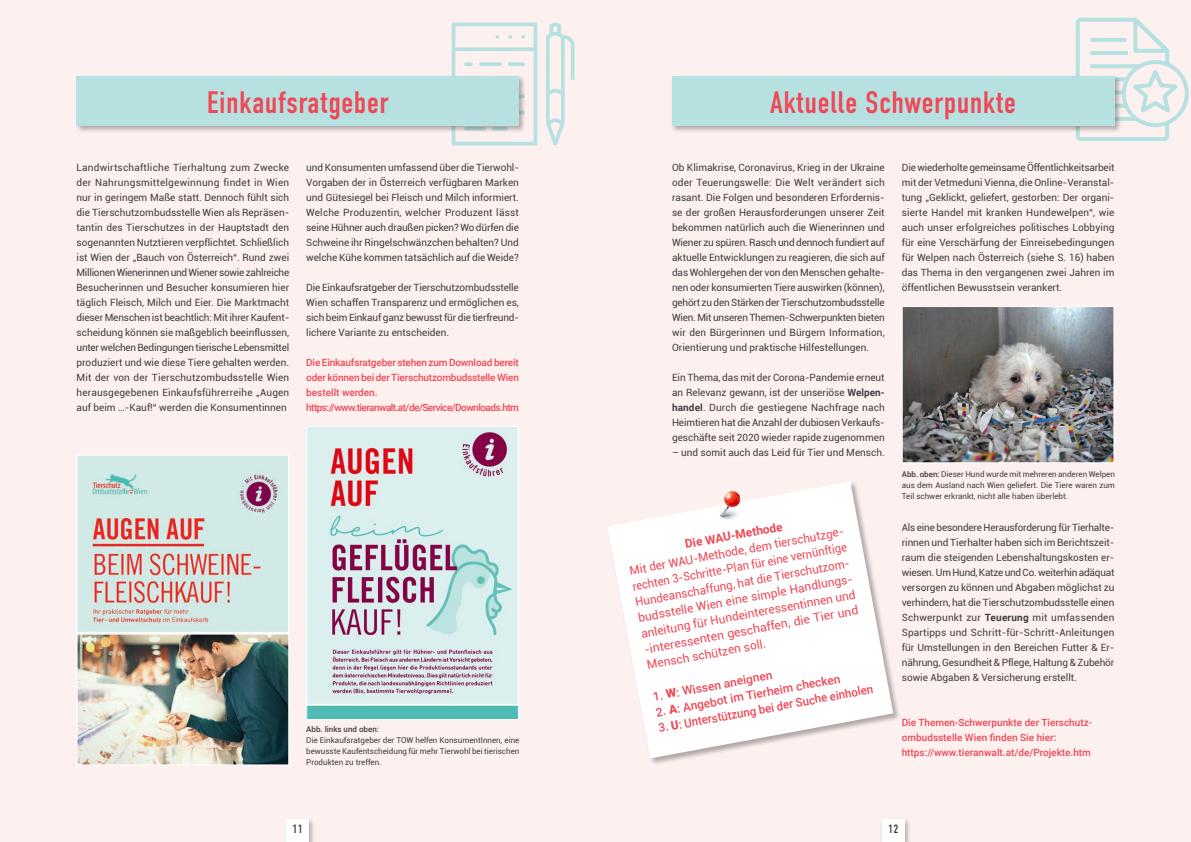
<style>
.page{position:relative;width:1191px;height:842px;background:#fdf1f0}
.page>*{position:absolute;margin:0;border:0;box-sizing:border-box;transform-origin:0 0}
.t1{font:31px "DIN Condensed";letter-spacing:.01em;color:#ef4856}
.Absatzformat_3{font:12px/16px "Roboto";color:#ef4856}
.Absatzformat_3-2{font:12px/16px "Roboto";color:#ef4856;scale:.96 1}
.Absatzformat_3-3{font:500 12px "Roboto";color:#ef4856}
.Absatzformat_3-4{font:12px "Roboto";color:#ef4856;scale:.93 1}
.Absatzformat_3-5{font:500 12px "Roboto";color:#ef4856;scale:.96 1}
.Absatzformat_3-6{font:700 12px "Roboto";color:#ef4856}
.t2{font:12px "DIN Condensed";color:#3e3e3f}
.Absatzformat_2{font:10px/15px "Roboto";color:#3e3e3f;text-align:justify}
.Absatzformat_2-2{font:500 10px/15px "Roboto";color:#ef4856;text-align:justify}
.Absatzformat_2-3{font:500 10px "Roboto";letter-spacing:-.055em;color:#ef4856}
.Absatzformat_2-4{font:8px/11px "Roboto";color:#3e3e3f;text-align:justify}
.Absatzformat_2-5{font:500 8px "Roboto";color:#3e3e3f}
.s1{font-weight:700}
.s2{font-weight:900}
.s3{font-weight:500}
</style>
<div class="page">
<svg style="left:451px;top:23px;width:86px;height:122px"></svg>
<svg style="left:546px;top:22px;width:28px;height:123px"></svg>
<div style="left:879px;top:817px;width:32px;height:25px;background:#231f20;opacity:.35"></div>
<div style="left:882px;top:820px;width:22px;height:22px;background:#fff"></div>
<div style="left:284px;top:817px;width:31px;height:25px;background:#231f20;opacity:.35"></div>
<div style="left:286px;top:820px;width:23px;height:22px;background:#fff"></div>
<div style="left:76px;top:75px;width:450px;height:59px;background:#231f20;opacity:.35"></div>
<div style="left:77px;top:76px;width:442px;height:50px;background:#b7e1e1"></div>
<img style="left:308px;top:428px;width:209px;height:290px">
<div style="left:306px;top:426px;width:213px;height:294px;border:1px solid #fff"></div>
<img style="left:79px;top:457px;width:208px;height:306px">
<div style="left:77px;top:455px;width:212px;height:310px;border:1px solid #fff"></div>
<div style="left:606px;top:480px;width:294px;height:286px;background:#231f20;opacity:.35"></div>
<svg style="left:607px;top:481px;width:286px;height:277px;fill:#fff"></svg>
<svg style="left:719px;top:491px;width:22px;height:30px"></svg>
<img style="left:903px;top:308px;width:209px;height:153px">
<div style="left:901px;top:306px;width:213px;height:157px;border:1px solid #fff"></div>
<svg style="left:1075px;top:17px;width:114px;height:124px"></svg>
<div style="left:671px;top:75px;width:450px;height:59px;background:#231f20;opacity:.35"></div>
<div style="left:672px;top:76px;width:442px;height:50px;background:#b7e1e1"></div>
<p class="t1" style="left:207px;top:85px;width:183px">Einkaufsratgeber</p>
<p class="Absatzformat_2" style="left:77px;top:159px;width:214px">Landwirtschaftliche Tierhaltung zum Zwecke der Nahrungsmittelgewinnung findet in Wien nur in geringem Maße statt. Dennoch fühlt sich die Tierschutzombudsstelle Wien als Repräsen&shy;tantin des Tierschutzes in der Hauptstadt den sogenannten Nutztieren verpflichtet. Schließlich ist Wien der „Bauch von Österreich“. Rund zwei Millionen Wienerinnen und Wiener sowie zahlreiche Besucherinnen und Besucher konsumieren hier täglich Fleisch, Milch und Eier. Die Marktmacht dieser Menschen ist beachtlich: Mit ihrer Kaufent&shy;scheidung können sie maßgeblich beeinflussen, unter welchen Bedingungen tierische Lebensmittel produziert und wie diese Tiere gehalten werden.</p>
<p class="Absatzformat_2" style="left:77px;top:369px;width:214px">Mit der von der Tierschutzombudsstelle Wien herausgegebenen Einkaufsführerreihe „Augen auf beim …-Kauf!“ werden die Konsumentinnen</p>
<p class="Absatzformat_2" style="left:306px;top:159px;width:214px">und Konsumenten umfassend über die Tierwohl-Vorgaben der in Österreich verfügbaren Marken und Gütesiegel bei Fleisch und Milch informiert.<br>Welche Produzentin, welcher Produzent lässt seine Hühner auch draußen picken? Wo dürfen die Schweine ihr Ringelschwänzchen behalten? Und welche Kühe kommen tatsächlich auf die Weide?</p>
<p class="Absatzformat_2" style="left:306px;top:279px;width:214px">Die Einkaufsratgeber der Tierschutzombudsstelle Wien schaffen Transparenz und ermöglichen es, sich beim Einkauf ganz bewusst für die tierfreund&shy;lichere Variante zu entscheiden.</p>
<p class="Absatzformat_2-2" style="left:306px;top:354px;width:214px">Die Einkaufsratgeber stehen zum Download bereit oder können bei der Tierschutzombudsstelle Wien bestellt werden.</p>
<p class="Absatzformat_2-3" style="left:306px;top:400px;width:214px">https://www.tieranwalt.at/de/Service/Downloads.htm</p>
<p class="Absatzformat_2-5" style="left:306px;top:723px;width:74px">Abb. links und oben:</p>
<p class="Absatzformat_2-4" style="left:306px;top:734px;width:215px">Die Einkaufsratgeber der TOW helfen KonsumentInnen, eine bewusste Kaufentscheidung für mehr Tierwohl bei tierischen Produkten zu treffen.</p>
<p class="t1" style="left:770px;top:85px;width:248px">Aktuelle Schwerpunkte</p>
<p class="Absatzformat_2" style="left:672px;top:159px;width:214px">Ob Klimakrise, Coronavirus, Krieg in der Ukraine oder Teuerungswelle: Die Welt verändert sich rasant. Die Folgen und besonderen Erfordernis&shy;se der großen Herausforderungen unserer Zeit bekommen natürlich auch die Wienerinnen und Wiener zu spüren. Rasch und dennoch fundiert auf aktuelle Entwicklungen zu reagieren, die sich auf das Wohlergehen der von den Menschen gehalte&shy;nen oder konsumierten Tiere auswirken (können), gehört zu den Stärken der Tierschutzombudsstelle Wien. Mit unseren Themen-Schwerpunkten bieten wir den Bürgerinnen und Bürgern Information, Orientierung und praktische Hilfestellungen.</p>
<p class="Absatzformat_2" style="left:672px;top:369px;width:214px">Ein Thema, das mit der Corona-Pandemie erneut an Relevanz gewann, ist der unseriöse <span class="s1">Welpen&shy;handel</span>. Durch die gestiegene Nachfrage nach Heimtieren hat die Anzahl der dubiosen Verkaufs&shy;geschäfte seit 2020 wieder rapide zugenommen</p>
<p class="Absatzformat_2" style="left:672px;top:444px;width:214px">– und somit auch das Leid für Tier und Mensch.</p>
<p class="Absatzformat_3-6" style="left:683px;top:535px;width:101px;rotate:-10deg">Die WAU-Methode</p>
<p class="Absatzformat_3" style="left:628px;top:561px;width:220px;rotate:-10deg">Mit der WAU-Methode, dem tierschutzge-</p>
<p class="Absatzformat_3-4" style="left:631px;top:579px;width:235px;rotate:-11deg">rechten 3-Schritte-Plan für eine vernünftige</p>
<p class="Absatzformat_3-2" style="left:634px;top:593px;width:229px;rotate:-10deg">Hundeanschaffung, hat die Tierschutzom&shy;budsstelle Wien eine simple Handlungs-</p>
<p class="Absatzformat_3" style="left:640px;top:626px;width:219px;rotate:-11deg">anleitung für Hundeinteressentinnen und -interessenten geschaffen, die Tier und</p>
<p class="Absatzformat_3" style="left:645px;top:656px;width:122px;rotate:-10deg">Mensch schützen soll.</p>
<p class="Absatzformat_3-3" style="left:651px;top:688px;width:123px;rotate:-10deg">1. <span class="s2">W</span>: Wissen aneignen</p>
<p class="Absatzformat_3-3" style="left:654px;top:703px;width:189px;rotate:-10deg">2. <span class="s2">A</span>: Angebot im Tierheim checken</p>
<p class="Absatzformat_3-5" style="left:657px;top:719px;width:228px;rotate:-10deg">3. <span class="s2">U</span>: Unterstützung bei der Suche einholen</p>
<p class="Absatzformat_2" style="left:901px;top:159px;width:214px">Die wiederholte gemeinsame Öffentlichkeitsarbeit mit der Vetmeduni Vienna, die Online-Veranstal&shy;tung „Geklickt, geliefert, gestorben: Der organi&shy;sierte Handel mit kranken Hundewelpen“, wie auch unser erfolgreiches politisches Lobbying für eine Verschärfung der Einreisebedingungen für Welpen nach Österreich (siehe S. 16) haben das Thema in den vergangenen zwei Jahren im öffentlichen Bewusstsein verankert.</p>
<p class="Absatzformat_2-4" style="left:901px;top:468px;width:215px"><span class="s3">Abb. oben:</span> Dieser Hund wurde mit mehreren anderen Welpen aus dem Ausland nach Wien geliefert. Die Tiere waren zum Teil schwer erkrankt, nicht alle haben überlebt.</p>
<p class="Absatzformat_2" style="left:901px;top:519px;width:214px">Als eine besondere Herausforderung für Tierhalte&shy;rinnen und Tierhalter haben sich im Berichtszeit&shy;raum die steigenden Lebenshaltungskosten er&shy;wiesen. Um Hund, Katze und Co. weiterhin adäquat versorgen zu können und Abgaben möglichst zu verhindern, hat die Tierschutzombudsstelle einen Schwerpunkt zur <span class="s1">Teuerung</span> mit umfassenden Spartipps und Schritt-für-Schritt-Anleitungen für Umstellungen in den Bereichen Futter &amp; Er&shy;nährung, Gesundheit &amp; Pflege, Haltung &amp; Zubehör sowie Abgaben &amp; Versicherung erstellt.</p>
<p class="Absatzformat_2-2" style="left:901px;top:714px;width:192px">Die Themen-Schwerpunkte der Tierschutz-</p>
<p class="Absatzformat_2-2" style="left:901px;top:729px;width:156px">ombudsstelle Wien finden Sie hier:</p>
<p class="Absatzformat_2-2" style="left:901px;top:744px;width:191px">https://www.tieranwalt.at/de/Projekte.htm</p>
<p class="t2" style="left:293px;top:822px;width:12px">11</p>
<p class="t2" style="left:888px;top:822px;width:12px">12</p>
</div>
